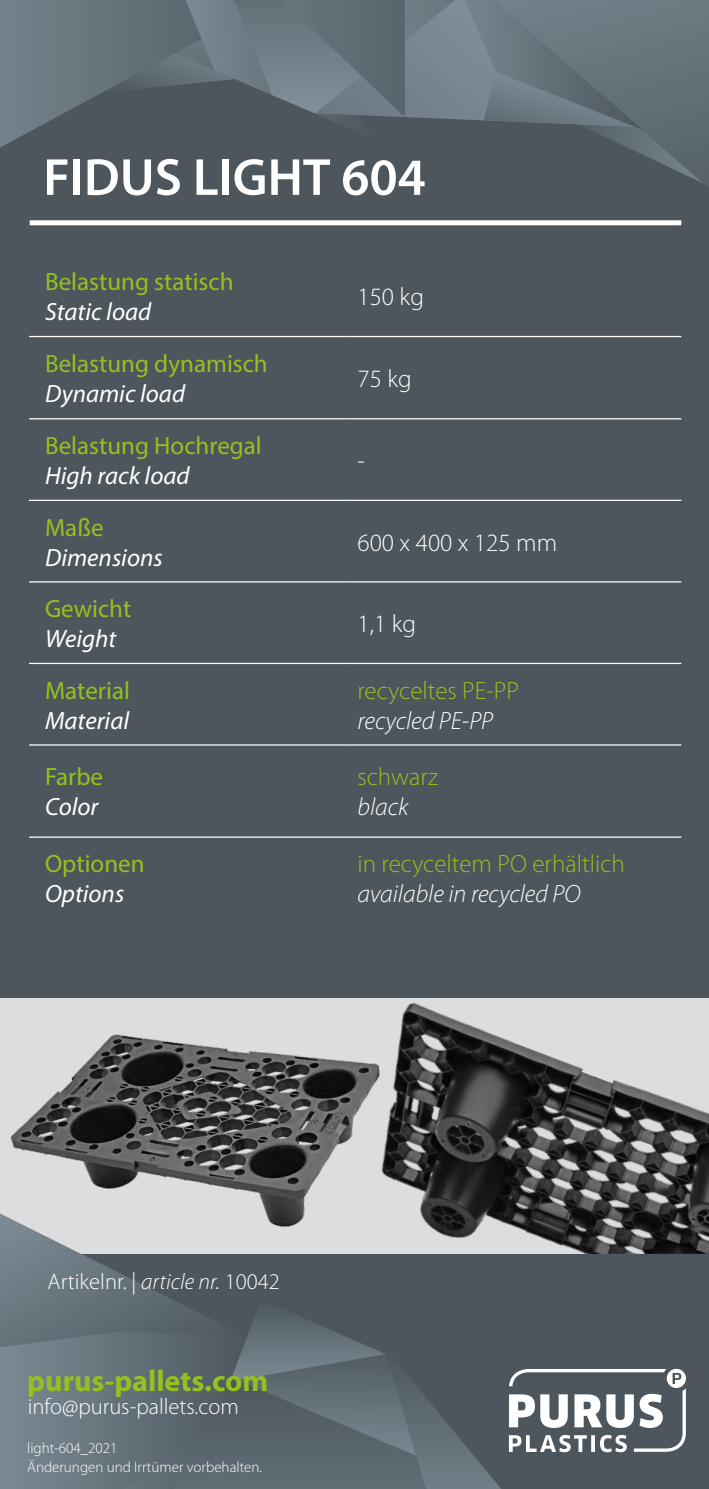
<style>
.page{position:relative;width:709px;height:1489px;background:#fff}
.page>*{position:absolute;margin:0;border:0;box-sizing:border-box;transform-origin:0 0}
.t1{font:600 52.5px "Myriad Pro";color:#fff}
.t2{font:700 30px "Myriad Pro";color:#95c11f}
.t3{font:25px "Myriad Pro";color:#95c11f}
.t4{font:italic 25px "Myriad Pro";color:#fff}
.t5{font:300 25px "Myriad Pro";color:#95c11f}
.t6{font:italic 300 25px "Myriad Pro";color:#fff}
.t7{font:300 25px "Myriad Pro";color:#fff}
.t8{font:300 22.5px "Myriad Pro";color:#fff}
.t9{font:300 15px/18.5px "Myriad Pro";color:#fff}
.s1{font-style:italic}
</style>
<div class="page">
<div style="left:0;top:0;width:709px;height:1488px;background:#4d565c"></div>
<svg style="left:0;top:1253px;width:501px;height:235px"></svg>
<svg style="left:0;top:0;width:709px;height:187px"></svg>
<svg style="left:509px;top:1368px;width:177px;height:83px"></svg>
<div style="left:30px;top:220px;width:651px;height:5px;background:#fff"></div>
<hr style="left:29px;top:336px;width:319px;height:1px;background:#fff">
<hr style="left:348px;top:336px;width:333px;height:1px;background:#fff">
<hr style="left:29px;top:418px;width:319px;height:1px;background:#fff">
<hr style="left:348px;top:418px;width:333px;height:1px;background:#fff">
<hr style="left:29px;top:499px;width:319px;height:2px;background:#fff">
<hr style="left:348px;top:499px;width:333px;height:2px;background:#fff">
<hr style="left:29px;top:581px;width:319px;height:1px;background:#fff">
<hr style="left:348px;top:581px;width:333px;height:1px;background:#fff">
<hr style="left:29px;top:662px;width:319px;height:2px;background:#fff">
<hr style="left:348px;top:662px;width:333px;height:2px;background:#fff">
<hr style="left:29px;top:744px;width:319px;height:1px;background:#fff">
<hr style="left:348px;top:744px;width:333px;height:1px;background:#fff">
<hr style="left:29px;top:836px;width:319px;height:1px;background:#fff">
<hr style="left:348px;top:836px;width:333px;height:1px;background:#fff">
<img style="left:0;top:998px;width:398px;height:256px">
<img style="left:380px;top:998px;width:329px;height:255px">
<h1 class="t1" style="left:43px;top:144px;width:384px">FIDUS LIGHT 604</h1>
<p class="t3" style="left:45px;top:266px;width:190px">Belastung statisch</p>
<p class="t4" style="left:45px;top:298px;width:108px">Static load</p>
<p class="t3" style="left:45px;top:348px;width:224px">Belastung dynamisch</p>
<p class="t4" style="left:45px;top:380px;width:142px">Dynamic load</p>
<p class="t3" style="left:45px;top:430px;width:218px">Belastung Hochregal</p>
<p class="t4" style="left:45px;top:462px;width:146px">High rack load</p>
<p class="t3" style="left:45px;top:511px;width:60px">Maße</p>
<p class="t4" style="left:45px;top:543px;width:119px">Dimensions</p>
<p class="t3" style="left:45px;top:593px;width:88px">Gewicht</p>
<p class="t4" style="left:45px;top:625px;width:73px">Weight</p>
<p class="t3" style="left:45px;top:674px;width:86px">Material</p>
<p class="t4" style="left:45px;top:706px;width:86px">Material</p>
<p class="t3" style="left:45px;top:761px;width:60px">Farbe</p>
<p class="t4" style="left:45px;top:793px;width:55px">Color</p>
<p class="t3" style="left:45px;top:848px;width:101px">Optionen</p>
<p class="t4" style="left:45px;top:880px;width:81px">Options</p>
<p class="t7" style="left:357px;top:283px;width:68px">150 kg</p>
<p class="t7" style="left:357px;top:365px;width:56px">75 kg</p>
<p class="t7" style="left:357px;top:447px;width:9px">-</p>
<p class="t7" style="left:357px;top:528px;width:201px">600 x 400 x 125 mm</p>
<p class="t7" style="left:357px;top:610px;width:60px">1,1 kg</p>
<p class="t5" style="left:357px;top:676px;width:163px">recyceltes PE-PP</p>
<p class="t6" style="left:357px;top:707px;width:137px">recycled PE-PP</p>
<p class="t5" style="left:357px;top:763px;width:82px">schwarz</p>
<p class="t6" style="left:357px;top:793px;width:52px">black</p>
<p class="t5" style="left:357px;top:850px;width:269px">in recyceltem PO erhältlich</p>
<p class="t6" style="left:357px;top:880px;width:224px">available in recycled PO</p>
<p class="t8" style="left:47px;top:1268px;width:234px">Artikelnr. | <span class="s1">article nr.</span> 10042</p>
<p class="t2" style="left:27px;top:1363px;width:242px">purus-pallets.com</p>
<p class="t8" style="left:28px;top:1393px;width:213px">info@purus-pallets.com</p>
<p class="t9" style="left:27px;top:1439px;width:236px">light-604_2021<br>Änderungen und Irrtümer vorbehalten.</p>
</div>
